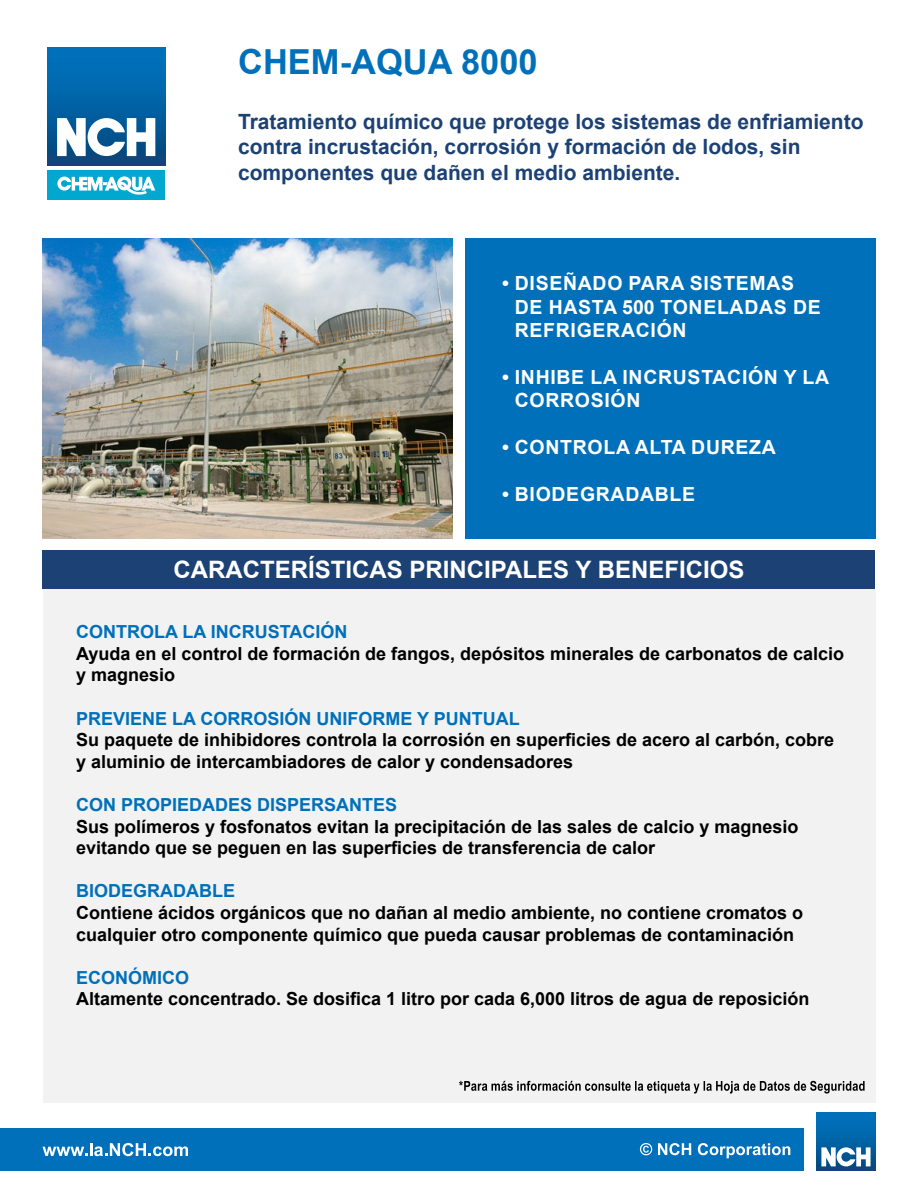
<style>
.page{position:relative;width:918px;height:1188px;background:#fff}
.page>*{position:absolute;margin:0;border:0;box-sizing:border-box;transform-origin:0 0}
.t1{font:700 34.5px "Arial";color:#0070ba}
.t2{font:700 24px "Arial";color:#fff}
.t3{font:700 21px/25.2px "Arial";color:#1b4175}
.t4{font:700 19.5px/23.4px "Arial";letter-spacing:.035em;color:#fff}
.t5{font:700 18px/21.6px "Arial";color:#000}
.t6{font:700 18px "Arial";color:#0070ba}
</style>
<div class="page">
<div style="left:43px;top:550px;width:832px;height:39px;background:#1b4175"></div>
<div style="left:0;top:1128px;width:803px;height:43px;background:#0070ba"></div>
<div style="left:43px;top:589px;width:832px;height:514px;background:#f2f2f2"></div>
<div style="left:465px;top:238px;width:410px;height:301px;background:#0070ba"></div>
<svg style="left:43px;top:1143px;width:145px;height:13px"></svg>
<svg style="left:816px;top:1112px;width:60px;height:59px"></svg>
<div style="left:817px;top:1112px;width:58px;height:59px;background:linear-gradient(to bottom,#0075c2,#084d82)"></div>
<svg style="left:821px;top:1147px;width:50px;height:19px"></svg>
<img style="left:43px;top:238px;width:410px;height:301px">
<div style="left:47px;top:170px;width:118px;height:30px;background:#00a7cf"></div>
<div style="left:47px;top:47px;width:118px;height:118px;background:linear-gradient(to bottom,#0076c3,#0e4d80)"></div>
<svg style="left:57px;top:118px;width:98px;height:38px"></svg>
<svg style="left:57px;top:176px;width:98px;height:19px"></svg>
<svg style="left:459px;top:1081px;width:406px;height:13px"></svg>
<svg style="left:640px;top:1143px;width:12px;height:12px"></svg>
<svg style="left:658px;top:1143px;width:33px;height:12px"></svg>
<svg style="left:698px;top:1143px;width:92px;height:15px"></svg>
<h1 class="t1" style="left:238px;top:37px;width:301px">CHEM-AQUA 8000</h1>
<p class="t3" style="left:238px;top:109px;width:627px">Tratamiento químico que protege los sistemas de enfriamiento contra incrustación, corrosión y formación de lodos, sin componentes que dañen el medio ambiente.</p>
<p class="t4" style="left:515px;top:272px;width:307px;text-indent:-13px">• DISEÑADO PARA SISTEMAS<br>DE HASTA 500 TONELADAS DE<br>REFRIGERACIÓN</p>
<p class="t4" style="left:515px;top:366px;width:316px;text-indent:-13px">• INHIBE LA INCRUSTACIÓN Y LA<br>CORROSIÓN</p>
<p class="t4" style="left:502px;top:436px;width:275px">• CONTROLA ALTA DUREZA</p>
<p class="t4" style="left:502px;top:483px;width:195px">• BIODEGRADABLE</p>
<h2 class="t2" style="left:174px;top:553px;width:572px">CARACTERÍSTICAS PRINCIPALES Y BENEFICIOS</h2>
<p class="t6" style="left:76px;top:619px;width:273px">CONTROLA LA INCRUSTACIÓN</p>
<p class="t5" style="left:76px;top:643px;width:770px">Ayuda en el control de formación de fangos, depósitos minerales de carbonatos de calcio y magnesio</p>
<p class="t6" style="left:76px;top:706px;width:445px">PREVIENE LA CORROSIÓN UNIFORME Y PUNTUAL</p>
<p class="t5" style="left:76px;top:729px;width:760px">Su paquete de inhibidores controla la corrosión en superficies de acero al carbón, cobre y aluminio de intercambiadores de calor y condensadores</p>
<p class="t6" style="left:76px;top:792px;width:323px">CON PROPIEDADES DISPERSANTES</p>
<p class="t5" style="left:76px;top:816px;width:724px">Sus polímeros y fosfonatos evitan la precipitación de las sales de calcio y magnesio evitando que se peguen en las superficies de transferencia de calor</p>
<p class="t6" style="left:76px;top:878px;width:160px">BIODEGRADABLE</p>
<p class="t5" style="left:76px;top:902px;width:729px">Contiene ácidos orgánicos que no dañan al medio ambiente, no contiene cromatos o cualquier otro componente químico que pueda causar problemas de contaminación</p>
<p class="t6" style="left:76px;top:965px;width:115px">ECONÓMICO</p>
<p class="t5" style="left:76px;top:988px;width:735px">Altamente concentrado. Se dosifica 1 litro por cada 6,000 litros de agua de reposición</p>
</div>
